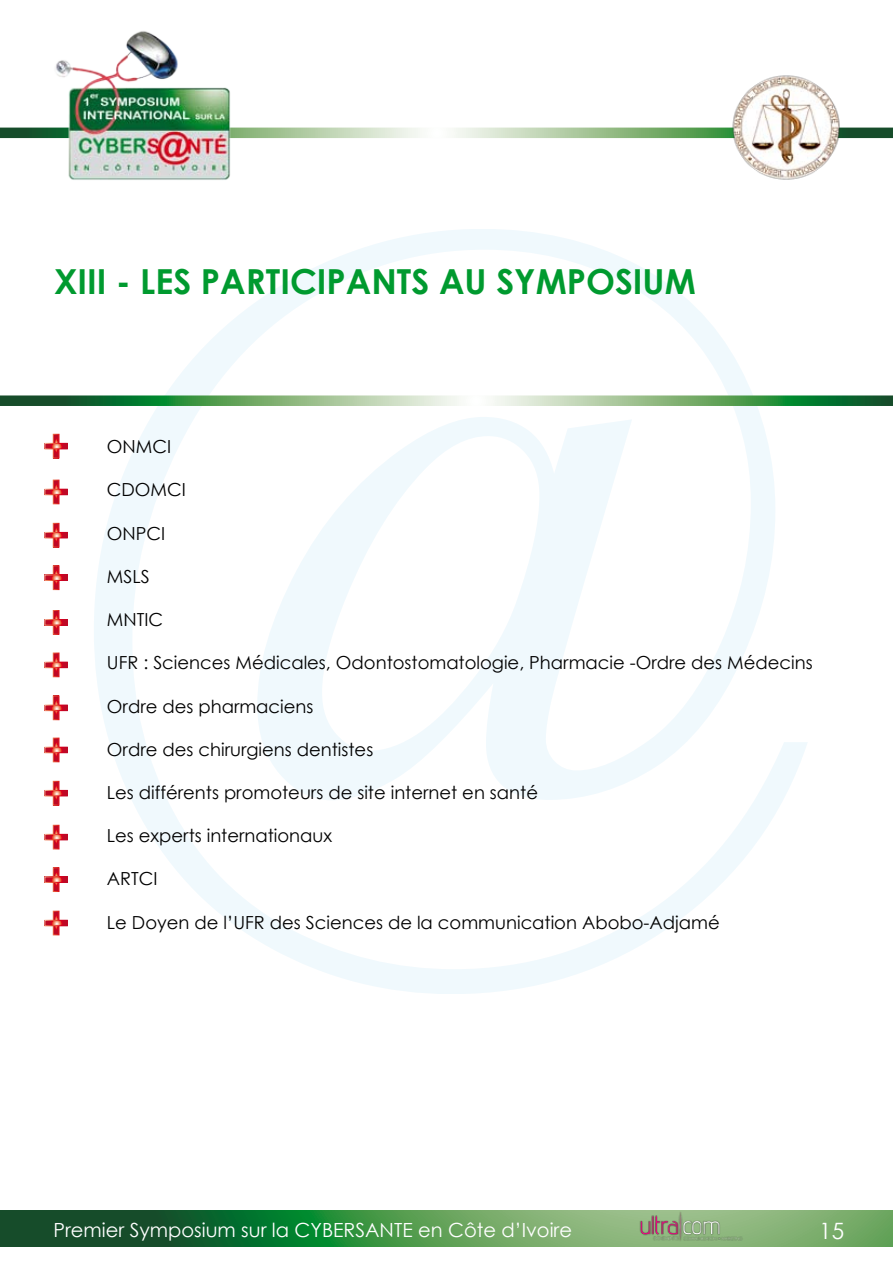
<style>
.page{position:relative;width:893px;height:1263px;background:#fff}
.page>*{position:absolute;margin:0;border:0;box-sizing:border-box;transform-origin:0 0}
.t1{font:840.75px "Times New Roman";color:#009ee0}
.t2{font:700 34.5px "Century Gothic";color:#009a2f}
.t3{font:22.5px "Century Gothic";color:#fff}
.t4{font:19.5px "Century Gothic";color:#fff}
.t5{font:18px "Century Gothic";color:#000}
</style>
<div class="page">
<svg style="left:0;top:1210px;width:893px;height:37px;background:#45884c"></svg>
<img style="left:629px;top:1210px;width:122px;height:37px">
<svg style="left:0;top:128px;width:893px;height:10px;background:#a4c29e"></svg>
<svg style="left:0;top:395px;width:893px;height:11px;background:#75aa7a"></svg>
<img style="left:712px;top:75px;width:147px;height:105px">
<img style="left:23px;top:31px;width:238px;height:149px">
<svg style="left:55px;top:436px;width:2px;height:20px"></svg>
<svg style="left:47px;top:445px;width:19px;height:2px"></svg>
<svg style="left:55px;top:482px;width:2px;height:20px"></svg>
<svg style="left:47px;top:491px;width:19px;height:2px"></svg>
<svg style="left:55px;top:525px;width:2px;height:20px"></svg>
<svg style="left:47px;top:534px;width:19px;height:2px"></svg>
<svg style="left:55px;top:568px;width:2px;height:20px"></svg>
<svg style="left:47px;top:577px;width:19px;height:2px"></svg>
<svg style="left:55px;top:612px;width:2px;height:20px"></svg>
<svg style="left:47px;top:621px;width:19px;height:2px"></svg>
<svg style="left:55px;top:655px;width:2px;height:20px"></svg>
<svg style="left:47px;top:664px;width:19px;height:2px"></svg>
<svg style="left:55px;top:698px;width:2px;height:20px"></svg>
<svg style="left:47px;top:707px;width:19px;height:2px"></svg>
<svg style="left:55px;top:740px;width:2px;height:20px"></svg>
<svg style="left:47px;top:749px;width:19px;height:2px"></svg>
<svg style="left:55px;top:783px;width:2px;height:20px"></svg>
<svg style="left:47px;top:792px;width:19px;height:2px"></svg>
<svg style="left:55px;top:827px;width:2px;height:20px"></svg>
<svg style="left:47px;top:836px;width:19px;height:2px"></svg>
<svg style="left:55px;top:869px;width:2px;height:21px"></svg>
<svg style="left:47px;top:878px;width:19px;height:3px"></svg>
<svg style="left:55px;top:913px;width:2px;height:20px"></svg>
<svg style="left:47px;top:922px;width:19px;height:2px"></svg>
<h1 class="t1" style="left:54px;top:-34px;width:776px">@</h1>
<h2 class="t2" style="left:54px;top:255px;width:103px">xiii - LES</h2>
<h2 class="t2" style="left:201px;top:255px;width:167px">PARTICIPANTS</h2>
<h2 class="t2" style="left:439px;top:255px;width:258px">AU SYMPOSIUM</h2>
<p class="t5" style="left:53px;top:434px;width:39px">- O</p>
<p class="t5" style="left:123px;top:434px;width:47px">NMCI</p>
<p class="t5" style="left:107px;top:477px;width:78px">CDOMCI</p>
<p class="t5" style="left:53px;top:521px;width:39px">- O</p>
<p class="t5" style="left:123px;top:521px;width:41px">NPCI</p>
<p class="t5" style="left:107px;top:564px;width:43px">MSLS</p>
<p class="t5" style="left:107px;top:607px;width:58px">MNTIC</p>
<p class="t5" style="left:107px;top:650px;width:707px">UFR : Sciences Médicales, Odontostomatologie, Pharmacie -Ordre des Médecins</p>
<p class="t5" style="left:53px;top:693px;width:39px">- O</p>
<p class="t5" style="left:123px;top:693px;width:192px">rdre des pharmaciens</p>
<p class="t5" style="left:53px;top:737px;width:39px">- O</p>
<p class="t5" style="left:123px;top:737px;width:252px">rdre des chirurgiens dentistes</p>
<p class="t5" style="left:107px;top:780px;width:433px">Les différents promoteurs de site internet en santé</p>
<p class="t5" style="left:107px;top:823px;width:227px">Les experts internationaux</p>
<p class="t5" style="left:107px;top:866px;width:49px">ARTCI</p>
<p class="t5" style="left:107px;top:909px;width:614px">Le Doyen de l’UFR des Sciences de la communication Abobo-Adjamé</p>
<p class="t4" style="left:54px;top:1216px;width:520px">Premier Symposium sur la CYBERSANTE en Côte d’Ivoire</p>
<p class="t3" style="left:819px;top:1215px;width:26px">15</p>
</div>
